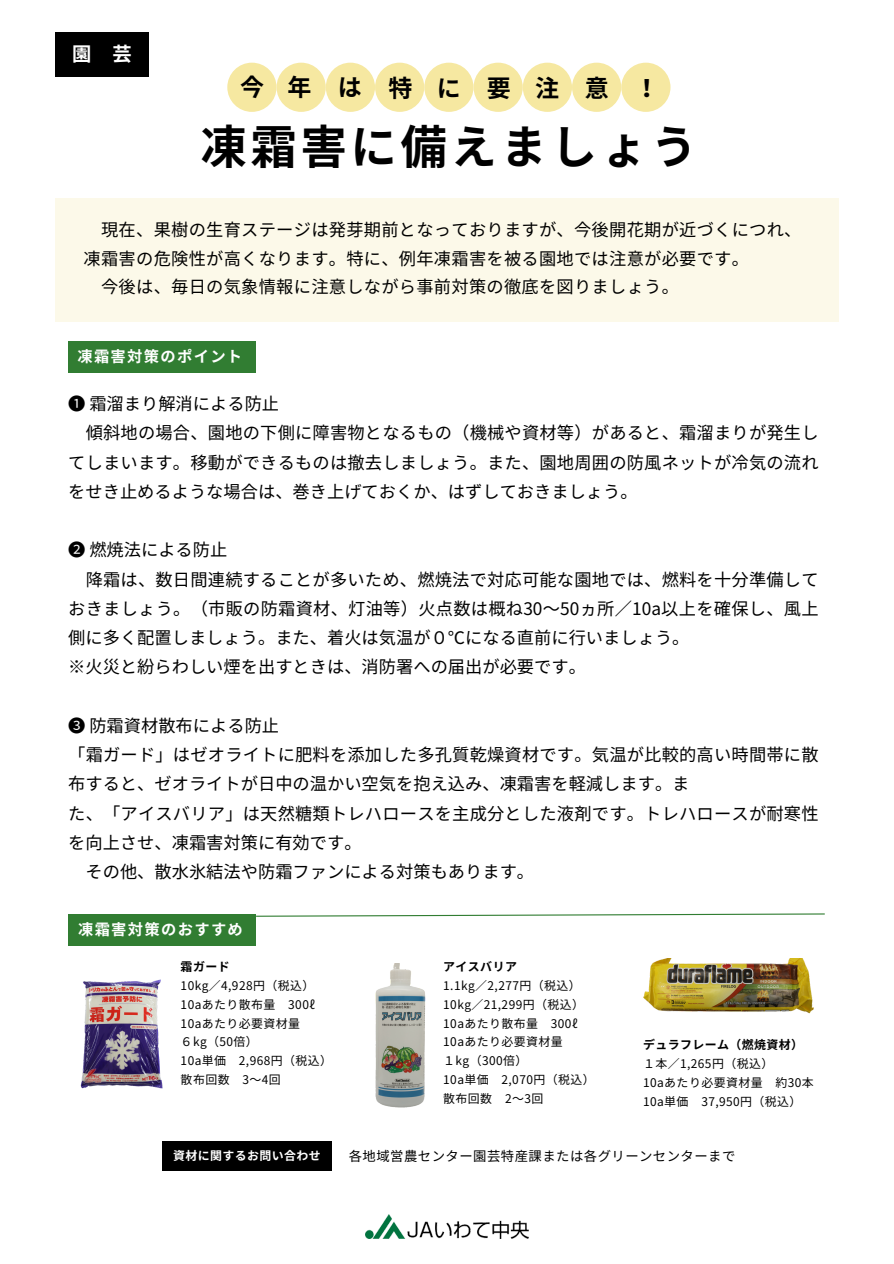
<style>
.page{position:relative;width:894px;height:1264px;background:#fff}
.page>*{position:absolute;margin:0;border:0;box-sizing:border-box;transform-origin:0 0}
.t1{font:700 46.5px "Noto Sans JP";letter-spacing:.075em;color:#000}
.t2{font:700 24px "Noto Sans JP";color:#000}
.t3{font:700 19.35px "Noto Sans JP";color:#fff}
.t4{font:17.25px "Noto Sans JP";letter-spacing:.01em;color:#000}
.t5{font:700 15.3px "Noto Sans JP";letter-spacing:.085em;color:#fff}
.t6{font:13.35px "Noto Sans JP";letter-spacing:.035em;color:#000}
.t7{font:11.85px "Noto Sans JP";letter-spacing:.035em;color:#000}
.t8{font:700 11.85px "Noto Sans JP";letter-spacing:.035em;color:#000}
.t9{font:700 11.85px "Noto Sans JP";letter-spacing:.035em;color:#fff}
</style>
<div class="page">
<img style="left:80px;top:979px;width:83px;height:110px">
<img style="left:375px;top:963px;width:51px;height:145px">
<img style="left:643px;top:958px;width:171px;height:56px">
<div style="left:162px;top:1140px;width:170px;height:30px;background:#000"></div>
<div style="left:55px;top:32px;width:94px;height:45px;background:#000"></div>
<div style="left:227px;top:63px;width:49px;height:49px;background:#f6e8a1;border-radius:50%"></div>
<div style="left:276px;top:63px;width:50px;height:49px;background:#f6e8a1;border-radius:50%"></div>
<div style="left:326px;top:63px;width:49px;height:49px;background:#f6e8a1;border-radius:50%"></div>
<div style="left:375px;top:63px;width:49px;height:49px;background:#f6e8a1;border-radius:50%"></div>
<div style="left:424px;top:63px;width:49px;height:49px;background:#f6e8a1;border-radius:50%"></div>
<div style="left:473px;top:63px;width:49px;height:49px;background:#f6e8a1;border-radius:50%"></div>
<div style="left:522px;top:63px;width:50px;height:49px;background:#f6e8a1;border-radius:50%"></div>
<div style="left:572px;top:63px;width:49px;height:49px;background:#f6e8a1;border-radius:50%"></div>
<div style="left:621px;top:63px;width:49px;height:49px;background:#f6e8a1;border-radius:50%"></div>
<div style="left:55px;top:199px;width:783px;height:123px;background:#fcf9e9"></div>
<div style="left:68px;top:341px;width:187px;height:32px;background:#317d32"></div>
<div style="left:69px;top:914px;width:187px;height:31px;background:#317d32"></div>
<img style="left:366px;top:1214px;width:162px;height:24px">
<svg style="left:256px;top:913px;width:569px;height:4px"></svg>
<p class="t3" style="left:72px;top:39px;width:61px">園 芸</p>
<p class="t2" style="left:240px;top:68px;width:26px">今</p>
<p class="t2" style="left:287px;top:68px;width:26px">年</p>
<h1 class="t2" style="left:338px;top:68px;width:26px">は</h1>
<h3 class="t2" style="left:388px;top:69px;width:26px">特</h3>
<h4 class="t2" style="left:437px;top:69px;width:26px">に</h4>
<h3 class="t2" style="left:486px;top:69px;width:26px">要</h3>
<h3 class="t2" style="left:535px;top:69px;width:26px">注</h3>
<h3 class="t2" style="left:584px;top:69px;width:26px">意</h3>
<h4 class="t2" style="left:634px;top:69px;width:26px">！</h4>
<h4 class="t1" style="left:200px;top:110px;width:498px">凍霜害に備えましょう</h4>
<p class="t4" style="left:101px;top:216px;width:701px">現在、果樹の生育ステージは発芽期前となっておりますが、今後開花期が近づくにつれ、</p>
<p class="t4" style="left:84px;top:244px;width:666px">凍霜害の危険性が高くなります。特に、例年凍霜害を被る園地では注意が必要です。</p>
<p class="t4" style="left:101px;top:273px;width:579px">今後は、毎日の気象情報に注意しながら事前対策の徹底を図りましょう。</p>
<p class="t5" style="left:77px;top:345px;width:166px">凍霜害対策のポイント</p>
<h2 class="t4" style="left:68px;top:390px;width:210px">❶ 霜溜まり解消による防止</h2>
<h2 class="t4" style="left:86px;top:419px;width:734px">傾斜地の場合、園地の下側に障害物となるもの（機械や資材等）があると、霜溜まりが発生し</h2>
<h2 class="t4" style="left:68px;top:448px;width:751px">てしまいます。移動ができるものは撤去しましょう。また、園地周囲の防風ネットが冷気の流れ</h2>
<h2 class="t4" style="left:68px;top:478px;width:571px">をせき止めるような場合は、巻き上げておくか、はずしておきましょう。</h2>
<p class="t4" style="left:68px;top:536px;width:159px">❷ 燃焼法による防止</p>
<p class="t4" style="left:86px;top:565px;width:734px">降霜は、数日間連続することが多いため、燃焼法で対応可能な園地では、燃料を十分準備して</p>
<p class="t4" style="left:68px;top:595px;width:751px">おきましょう。（市販の防霜資材、灯油等）火点数は概ね30～50ヵ所／10a以上を確保し、風上</p>
<p class="t4" style="left:68px;top:624px;width:622px">側に多く配置しましょう。また、着火は気温が０℃になる直前に行いましょう。</p>
<p class="t4" style="left:68px;top:653px;width:519px">※火災と紛らわしい煙を出すときは、消防署への届出が必要です。</p>
<p class="t4" style="left:68px;top:712px;width:210px">❸ 防霜資材散布による防止</p>
<p class="t4" style="left:68px;top:741px;width:751px">「霜ガード」はゼオライトに肥料を添加した多孔質乾燥資材です。気温が比較的高い時間帯に散</p>
<p class="t4" style="left:68px;top:770px;width:622px">布すると、ゼオライトが日中の温かい空気を抱え込み、凍霜害を軽減します。ま</p>
<p class="t4" style="left:68px;top:799px;width:751px">た、「アイスバリア」は天然糖類トレハロースを主成分とした液剤です。トレハロースが耐寒性</p>
<p class="t4" style="left:68px;top:829px;width:295px">を向上させ、凍霜害対策に有効です。</p>
<p class="t4" style="left:85px;top:858px;width:450px">その他、散水氷結法や防霜ファンによる対策もあります。</p>
<p class="t5" style="left:78px;top:917px;width:166px">凍霜害対策のおすすめ</p>
<p class="t8" style="left:181px;top:957px;width:50px">霜ガード</p>
<p class="t7" style="left:181px;top:976px;width:135px">10kg／4,928円（税込）</p>
<p class="t7" style="left:181px;top:994px;width:136px">10aあたり散布量 300ℓ</p>
<p class="t7" style="left:181px;top:1013px;width:121px">10aあたり必要資材量</p>
<p class="t7" style="left:181px;top:1032px;width:79px">６kg（50倍）</p>
<p class="t7" style="left:181px;top:1051px;width:153px">10a単価 2,968円（税込）</p>
<p class="t7" style="left:181px;top:1070px;width:101px">散布回数 3～4回</p>
<p class="t8" style="left:443px;top:957px;width:75px">アイスバリア</p>
<p class="t7" style="left:443px;top:976px;width:139px">1.1kg／2,277円（税込）</p>
<p class="t7" style="left:443px;top:994px;width:142px">10kg／21,299円（税込）</p>
<p class="t7" style="left:443px;top:1013px;width:136px">10aあたり散布量 300ℓ</p>
<p class="t7" style="left:443px;top:1032px;width:121px">10aあたり必要資材量</p>
<p class="t7" style="left:443px;top:1051px;width:86px">１kg（300倍）</p>
<p class="t7" style="left:443px;top:1070px;width:153px">10a単価 2,070円（税込）</p>
<p class="t7" style="left:443px;top:1089px;width:101px">散布回数 2～3回</p>
<p class="t8" style="left:643px;top:1035px;width:161px">デュラフレーム（燃焼資材）</p>
<p class="t7" style="left:643px;top:1054px;width:132px">１本／1,265円（税込）</p>
<h6 class="t7" style="left:643px;top:1072px;width:172px">10aあたり必要資材量 約30本</h6>
<h5 class="t7" style="left:643px;top:1091px;width:160px">10a単価 37,950円（税込）</h5>
<p class="t9" style="left:173px;top:1146px;width:149px">資材に関するお問い合わせ</p>
<p class="t6" style="left:348px;top:1144px;width:388px">各地域営農センター園芸特産課または各グリーンセンターまで</p>
</div>
